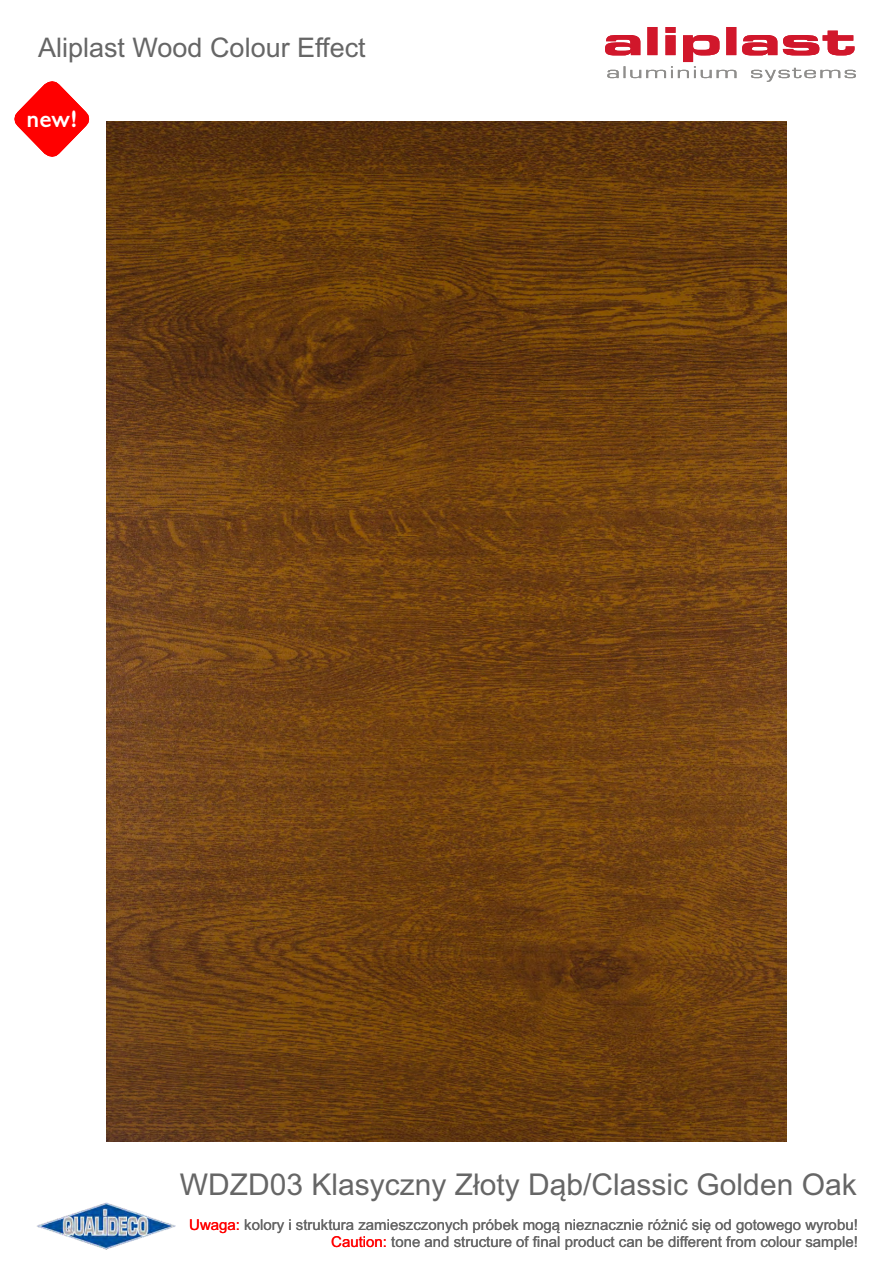
<style>
.page{position:relative;width:893px;height:1263px;background:#fff}
.page>*{position:absolute;margin:0;border:0;box-sizing:border-box;transform-origin:0 0}
.t1{font:30px "Arial";color:#666}
.t2{font:27px "Arial";color:#666}
.t3{font:700 22.05px "Gilead TTEFN";color:#fff}
.t4{font:15px/16.8px "Arial";color:#666;text-align:right}
.s1{color:#f00}
</style>
<div class="page">
<img style="left:106px;top:121px;width:681px;height:1021px">
<svg style="left:14px;top:81px;width:75px;height:76px"></svg>
<svg style="left:605px;top:27px;width:251px;height:55px"></svg>
<img style="left:37px;top:1202px;width:139px;height:48px">
<h2 class="t2" style="left:38px;top:37px;width:329px">Aliplast Wood Colour Effect</h2>
<h3 class="t3" style="left:26px;top:111px;width:53px">new!</h3>
<h1 class="t1" style="left:180px;top:1173px;width:678px">WDZD03 Klasyczny Złoty Dąb/Classic Golden Oak</h1>
<p class="t4" style="left:189px;top:1218px;width:670px"><span class="s1">Uwaga:</span> kolory i struktura zamieszczonych próbek mogą nieznacznie różnić się od gotowego wyrobu!<br><span class="s1">Caution:</span> tone and structure of final product can be different from colour sample!</p>
</div>
